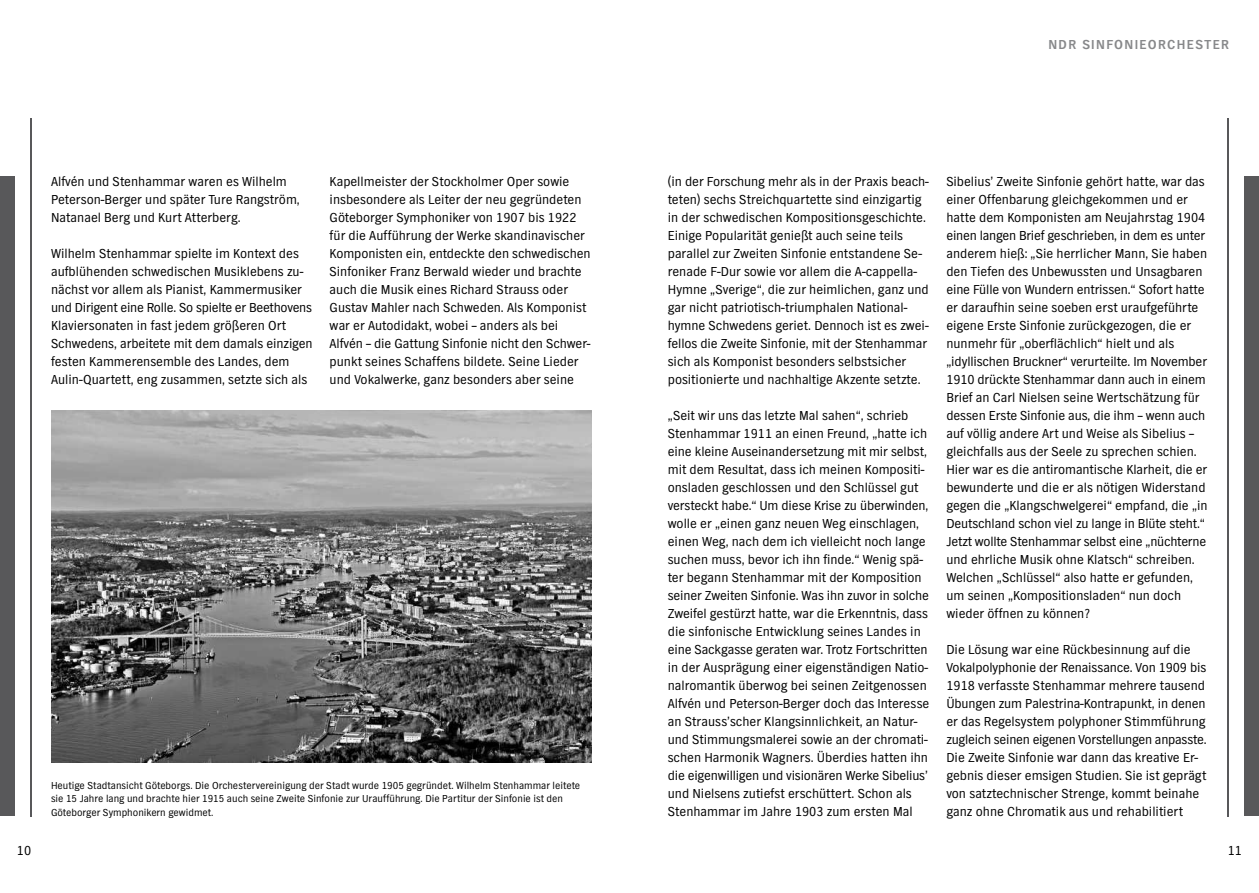
<style>
.page{position:relative;width:1259px;height:893px;background:#fff}
.page>*{position:absolute;margin:0;border:0;box-sizing:border-box;transform-origin:0 0}
.t1{font:13.5px/18px "NDR Sans";color:#000}
.t2{font:700 13.5px "NDR Sans";letter-spacing:.1em;color:#87888a}
.t3{font:10.5px/13.8px "NDR Sans";color:#000}
</style>
<div class="page">
<div style="left:0;top:176px;width:15px;height:640px;background:#58585a"></div>
<hr style="left:30px;top:118px;width:1px;height:698px;background:#58585a">
<img style="left:51px;top:411px;width:540px;height:351px">
<div style="left:1244px;top:176px;width:15px;height:640px;background:#58585a"></div>
<hr style="left:1227px;top:118px;width:2px;height:698px;background:#58585a">
<p class="t1" style="left:51px;top:173px;width:250px">Alfvén und Stenhammar waren es Wilhelm<br>Peterson-Berger und später Ture Rangström,<br>Natanael Berg und Kurt Atterberg.</p>
<p class="t1" style="left:51px;top:245px;width:263px">Wilhelm Stenhammar spielte im Kontext des aufblühenden schwedischen Musiklebens zu&shy;nächst vor allem als Pianist, Kammermusiker und Dirigent eine Rolle. So spielte er Beethovens Klaviersonaten in fast jedem größeren Ort Schwedens, arbeitete mit dem damals einzigen festen Kammerensemble des Landes, dem Aulin-Quartett, eng zusammen, setzte sich als</p>
<p class="t1" style="left:330px;top:173px;width:262px">Kapellmeister der Stockholmer Oper sowie insbesondere als Leiter der neu gegründeten Göteborger Symphoniker von 1907 bis 1922 für die Aufführung der Werke skandinavischer Komponisten ein, entdeckte den schwedischen Sinfoniker Franz Berwald wieder und brachte auch die Musik eines Richard Strauss oder Gustav Mahler nach Schweden. Als Komponist war er Autodidakt, wobei – anders als bei Alfvén – die Gattung Sinfonie nicht den Schwer - punkt seines Schaffens bildete. Seine Lieder und Vokalwerke, ganz besonders aber seine</p>
<p class="t1" style="left:17px;top:841px;width:16px">10</p>
<p class="t3" style="left:51px;top:778px;width:531px">Heutige Stadtansicht Göteborgs. Die Orchestervereinigung der Stadt wurde 1905 gegründet. Wilhelm Stenhammar leitete sie 15 Jahre lang und brachte hier 1915 auch seine Zweite Sinfonie zur Uraufführung. Die Partitur der Sinfonie ist den<br>Göteborger Symphonikern gewidmet.</p>
<p class="t2" style="left:1048px;top:37px;width:182px">NDR SINFONIEORCHESTER</p>
<p class="t1" style="left:668px;top:173px;width:262px">(in der Forschung mehr als in der Praxis beach&shy;teten) sechs Streichquartette sind einzigartig in der schwedischen Kompositionsgeschichte.<br>Einige Popularität genießt auch seine teils parallel zur Zweiten Sinfonie entstandene Se&shy;renade F-Dur sowie vor allem die A-cappella-Hymne „Sverige“, die zur heimlichen, ganz und gar nicht patriotisch-triumphalen National&shy;hymne Schwedens geriet. Dennoch ist es zwei&shy;fellos die Zweite Sinfonie, mit der Stenhammar sich als Komponist besonders selbstsicher positionierte und nachhaltige Akzente setzte.</p>
<p class="t1" style="left:668px;top:407px;width:263px">„Seit wir uns das letzte Mal sahen“, schrieb Stenhammar 1911 an einen Freund, „hatte ich eine kleine Auseinandersetzung mit mir selbst, mit dem Resultat, dass ich meinen Kompositi&shy;onsladen geschlossen und den Schlüssel gut versteckt habe.“ Um diese Krise zu überwinden, wolle er „einen ganz neuen Weg einschlagen, einen Weg, nach dem ich vielleicht noch lange suchen muss, bevor ich ihn finde.“ Wenig spä&shy;ter begann Stenhammar mit der Komposition seiner Zweiten Sinfonie. Was ihn zuvor in solche Zweifel gestürzt hatte, war die Erkenntnis, dass die sinfonische Entwicklung seines Landes in eine Sackgasse geraten war. Trotz Fortschritten in der Ausprägung einer eigenständigen Natio&shy;nalromantik überwog bei seinen Zeitgenossen Alfvén und Peterson-Berger doch das Interesse an Strauss’scher Klangsinnlichkeit, an Natur&shy;und Stimmungsmalerei sowie an der chromati&shy;schen Harmonik Wagners. Überdies hatten ihn die eigenwilligen und visionären Werke Sibelius’ und Nielsens zutiefst erschüttert. Schon als Stenhammar im Jahre 1903 zum ersten Mal</p>
<p class="t1" style="left:946px;top:173px;width:263px">Sibelius’ Zweite Sinfonie gehört hatte, war das einer Offenbarung gleichgekommen und er hatte dem Komponisten am Neujahrstag 1904 einen langen Brief geschrieben, in dem es unter anderem hieß: „Sie herrlicher Mann, Sie haben den Tiefen des Unbewussten und Unsagbaren eine Fülle von Wundern entrissen.“ Sofort hatte er daraufhin seine soeben erst uraufgeführte eigene Erste Sinfonie zurückgezogen, die er nunmehr für „oberflächlich“ hielt und als „idyllischen Bruckner“ verurteilte. Im November 1910 drückte Stenhammar dann auch in einem Brief an Carl Nielsen seine Wertschätzung für dessen Erste Sinfonie aus, die ihm – wenn auch auf völlig andere Art und Weise als Sibelius – gleichfalls aus der Seele zu sprechen schien.<br>Hier war es die antiromantische Klarheit, die er bewunderte und die er als nötigen Widerstand gegen die „Klangschwelgerei“ empfand, die „in Deutschland schon viel zu lange in Blüte steht.“ Jetzt wollte Stenhammar selbst eine „nüchterne und ehrliche Musik ohne Klatsch“ schreiben.<br>Welchen „Schlüssel“ also hatte er gefunden, um seinen „Kompositionsladen“ nun doch wieder öffnen zu können?</p>
<p class="t1" style="left:946px;top:641px;width:262px">Die Lösung war eine Rückbesinnung auf die Vokalpolyphonie der Renaissance. Von 1909 bis 1918 verfasste Stenhammar mehrere tausend Übungen zum Palestrina-Kontrapunkt, in denen er das Regelsystem polyphoner Stimmführung zugleich seinen eigenen Vorstellungen anpasste.<br>Die Zweite Sinfonie war dann das kreative Er&shy;gebnis dieser emsigen Studien. Sie ist geprägt von satztechnischer Strenge, kommt beinahe ganz ohne Chromatik aus und rehabilitiert</p>
<p class="t1" style="left:1227px;top:841px;width:16px">11</p>
</div>
